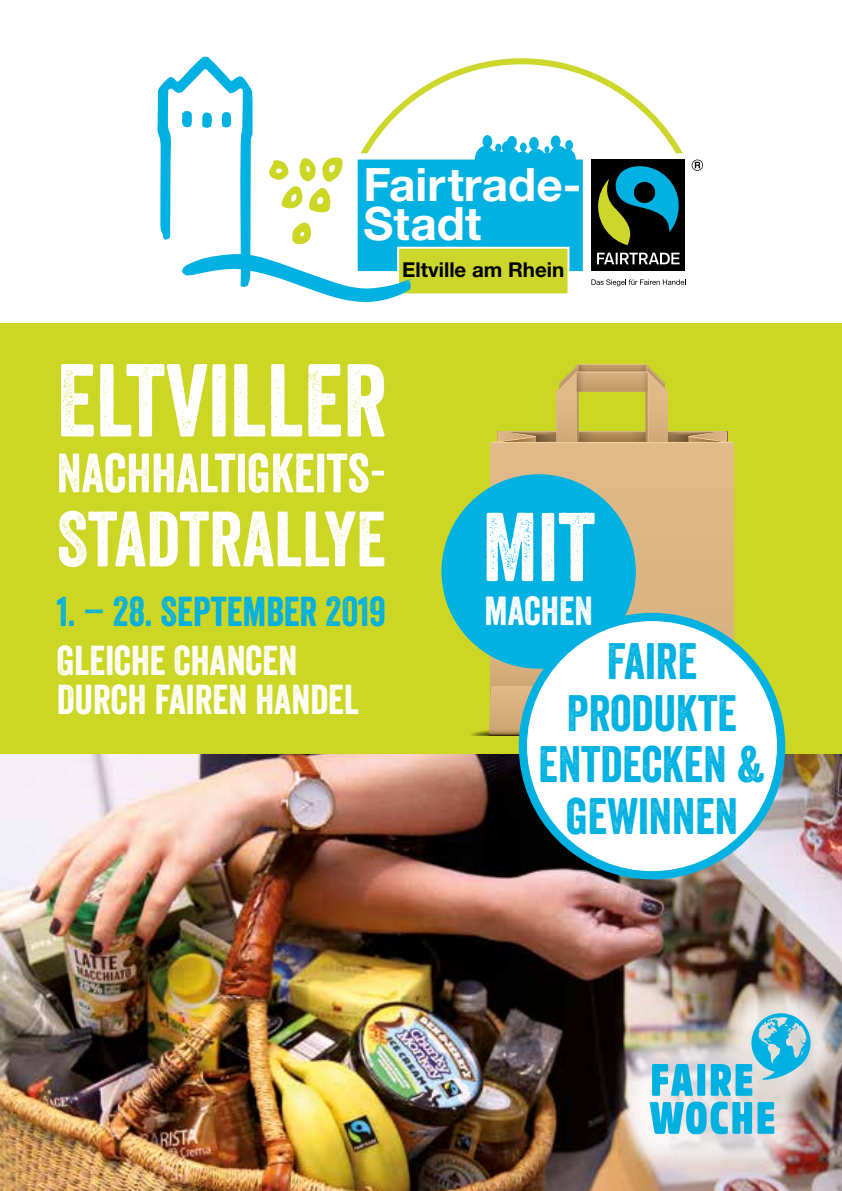
<style>
.page{position:relative;width:842px;height:1191px;background:#fff}
.page>*{position:absolute;margin:0;border:0;box-sizing:border-box;transform-origin:0 0}
.t1{font:100px "Veneer";color:#fff}
.t2{font:94.2px "Veneer";color:#fff}
.t3{font:75.6px "Veneer";color:#fff}
.t4{font:53.4px "Veneer";color:#fff}
.t5{font:49.6px/51.8px "Veneer";color:#00b1e1;text-align:center}
.t6{font:700 46px/39px "Helvetica Neue CE";color:#fff}
.t7{font:40.4px/38.8px "Veneer";color:#fff}
.t8{font:40.4px "Veneer";color:#00b1e1}
.t9{font:39.4px "Veneer";color:#fff}
.t10{font:700 20.6px "Helvetica Neue CE";color:#000}
.s1{font-size:53px}
</style>
<div class="page">
<div style="left:0;top:323px;width:842px;height:431px;background:#ccd625"></div>
<img style="left:0;top:754px;width:842px;height:437px">
<svg style="left:692px;top:160px;width:11px;height:11px"></svg>
<svg style="left:157px;top:57px;width:529px;height:245px"></svg>
<div style="left:612px;top:975px;width:230px;height:197px;background:#fff;opacity:.81"></div>
<svg style="left:652px;top:1064px;width:41px;height:31px"></svg>
<div style="left:697px;top:1064px;width:8px;height:31px;background:#00b1e1"></div>
<svg style="left:711px;top:1013px;width:100px;height:82px;background:#86c3d0"></svg>
<svg style="left:650px;top:1101px;width:124px;height:33px;background:#52c2e1"></svg>
<svg style="left:466px;top:364px;width:276px;height:372px"></svg>
<div style="left:441px;top:474px;width:195px;height:194px;background:#00b1e1;border-radius:50%"></div>
<div style="left:523px;top:617px;width:258px;height:258px;background:#fff;border-radius:50%"></div>
<div style="left:519px;top:613px;width:266px;height:266px;border:8px solid #00b1e1;border-radius:50%"></div>
<p class="t6" style="left:364px;top:166px;width:219px">Fairtrade-<br>Stadt</p>
<p class="t10" style="left:402px;top:257px;width:164px">Eltville am Rhein</p>
<h1 class="t1" style="left:57px;top:339px;width:332px">ELTVILLER</h1>
<h3 class="t4" style="left:57px;top:440px;width:331px">NACHHALTIGKEITS<span class="s1">-</span></h3>
<h3 class="t3" style="left:57px;top:493px;width:331px">STADTRALLYE</h3>
<p class="t8" style="left:57px;top:587px;width:330px">1. – 28. SEPTEMBER 2019</p>
<p class="t7" style="left:57px;top:641px;width:304px">GLEICHE CHANCEN<br>DURCH FAIREN HANDEL</p>
<h2 class="t2" style="left:482px;top:490px;width:114px">MIT</h2>
<p class="t9" style="left:484px;top:586px;width:110px">MACHEN</p>
<p class="t5" style="left:538px;top:635px;width:229px">FAIRE<br>PRODUKTE<br>ENTDECKEN &amp;<br>GEWINNEN</p>
</div>
